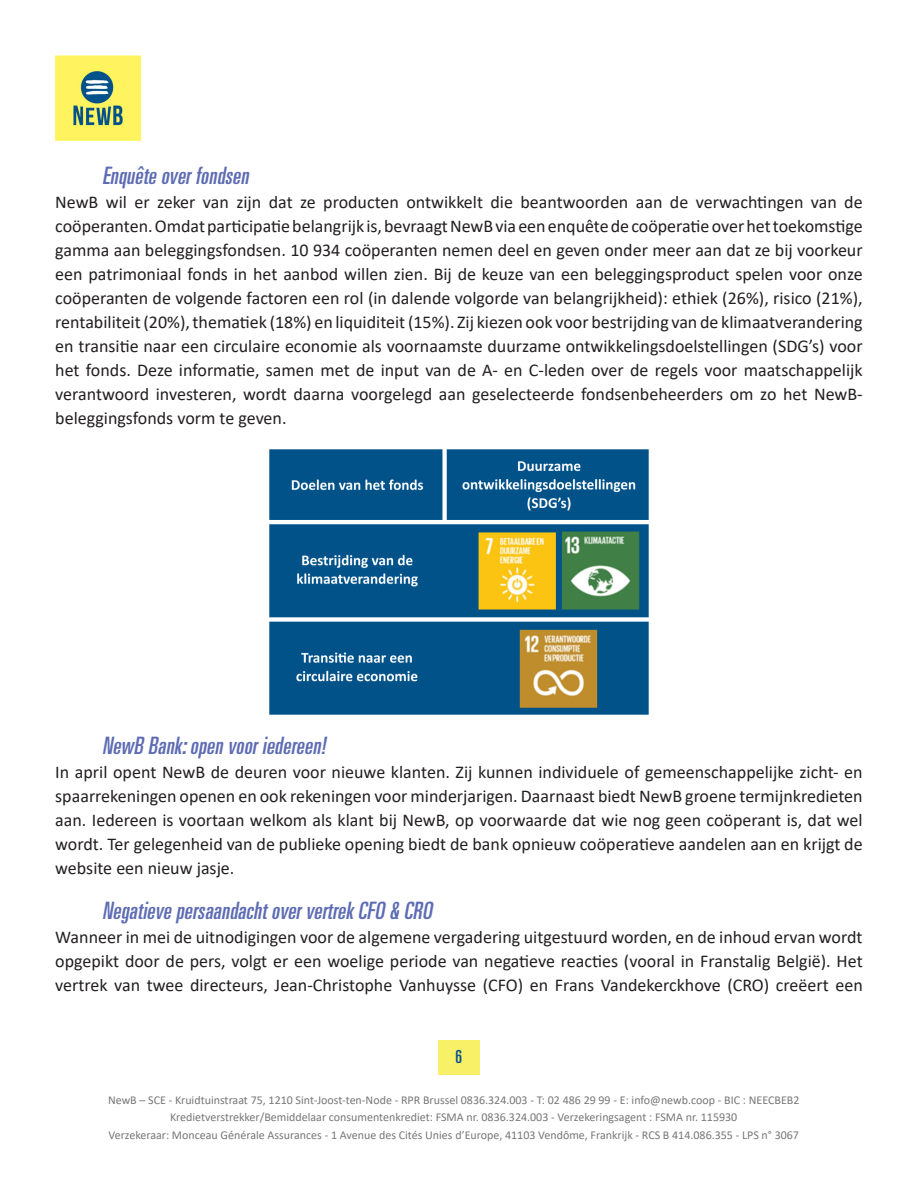
<style>
.page{position:relative;width:918px;height:1188px;background:#fff}
.page>*{position:absolute;margin:0;border:0;box-sizing:border-box;transform-origin:0 0}
.Titre_4{font:italic ultra-condensed 24px "Univers LT Std";color:#5d6cb3}
.Corps_de_texte{font:18px/24px "Calibri";color:#231f20;text-align:justify}
.t1{font:ultra-condensed 18px "Univers LT Std";color:#07538a}
.t2{font:12px/17.2px "Calibri";color:#777778;text-align:center}
</style>
<div class="page">
<div style="left:438px;top:1040px;width:42px;height:35px;background:#f8f167"></div>
<img style="left:55px;top:55px;width:85px;height:85px">
<img style="left:269px;top:449px;width:380px;height:266px">
<p class="Titre_4" style="left:102px;top:161px;width:153px">Enquêteoverfondsen</p>
<p class="Corps_de_texte" style="left:55px;top:189px;width:809px">NewB wil er zeker van zijn dat ze producten ontwikkelt die beantwoorden aan de verwachtingen van de coöperanten.Omdatparticipatiebelangrijk is,bevraagtNewBviaeenenquêtedecoöperatieoverhettoekomstige gamma aan beleggingsfondsen. 10 934 coöperanten nemen deel en geven onder meer aan dat ze bij voorkeur een patrimoniaal fonds in het aanbod willen zien. Bij de keuze van een beleggingsproduct spelen voor onze coöperanten de volgende factoren een rol (in dalende volgorde van belangrijkheid): ethiek (26%), risico (21%), rentabiliteit(20%),thematiek (18%) en liquiditeit(15%). Zij kiezen ook voor bestrijding van de klimaatverandering en transitie naar een circulaire economie als voornaamste duurzame ontwikkelingsdoelstellingen (SDG’s) voor het fonds. Deze informatie, samen met de input van de A- en C-leden over de regels voor maatschappelijk verantwoord investeren, wordt daarna voorgelegd aan geselecteerde fondsenbeheerders om zo het NewB&shy;beleggingsfonds vorm te geven.</p>
<p class="Titre_4" style="left:102px;top:732px;width:230px">NewB Bank:openvooriedereen!</p>
<p class="Corps_de_texte" style="left:55px;top:760px;width:809px">In april opent NewB de deuren voor nieuwe klanten. Zij kunnen individuele of gemeenschappelijke zicht- en spaarrekeningen openen en ook rekeningen voor minderjarigen. Daarnaast biedt NewB groene termijnkredieten aan. Iedereen is voortaan welkom als klant bij NewB, op voorwaarde dat wie nog geen coöperant is, dat wel wordt. Ter gelegenheid van de publieke opening biedt de bank opnieuw coöperatieve aandelen aan en krijgt de website een nieuw jasje.</p>
<p class="Titre_4" style="left:102px;top:897px;width:336px">NegatievepersaandachtoververtrekCFO &amp; CRO</p>
<p class="Corps_de_texte" style="left:55px;top:925px;width:809px">Wanneer in mei de uitnodigingen voor de algemene vergadering uitgestuurd worden, en de inhoud ervan wordt opgepikt door de pers, volgt er een woelige periode van negatieve reacties (vooral in Franstalig België). Het vertrek van twee directeurs, Jean-Christophe Vanhuysse (CFO) en Frans Vandekerckhove (CRO) creëert een</p>
<p class="t1" style="left:456px;top:1047px;width:8px">6</p>
<p class="t2" style="left:108px;top:1091px;width:693px">NewB – SCE - Kruidtuinstraat 75, 1210 Sint-Joost-ten-Node - RPR Brussel 0836.324.003 - T: 02 486 29 99 - E: info@newb.coop - BIC : NEECBEB2<br>Kredietverstrekker/Bemiddelaar consumentenkrediet: FSMA nr. 0836.324.003 - Verzekeringsagent : FSMA nr. 115930<br>Verzekeraar: Monceau Générale Assurances - 1 Avenue des Cités Unies d’Europe, 41103 Vendôme, Frankrijk - RCS B 414.086.355 - LPS n° 3067</p>
</div>
